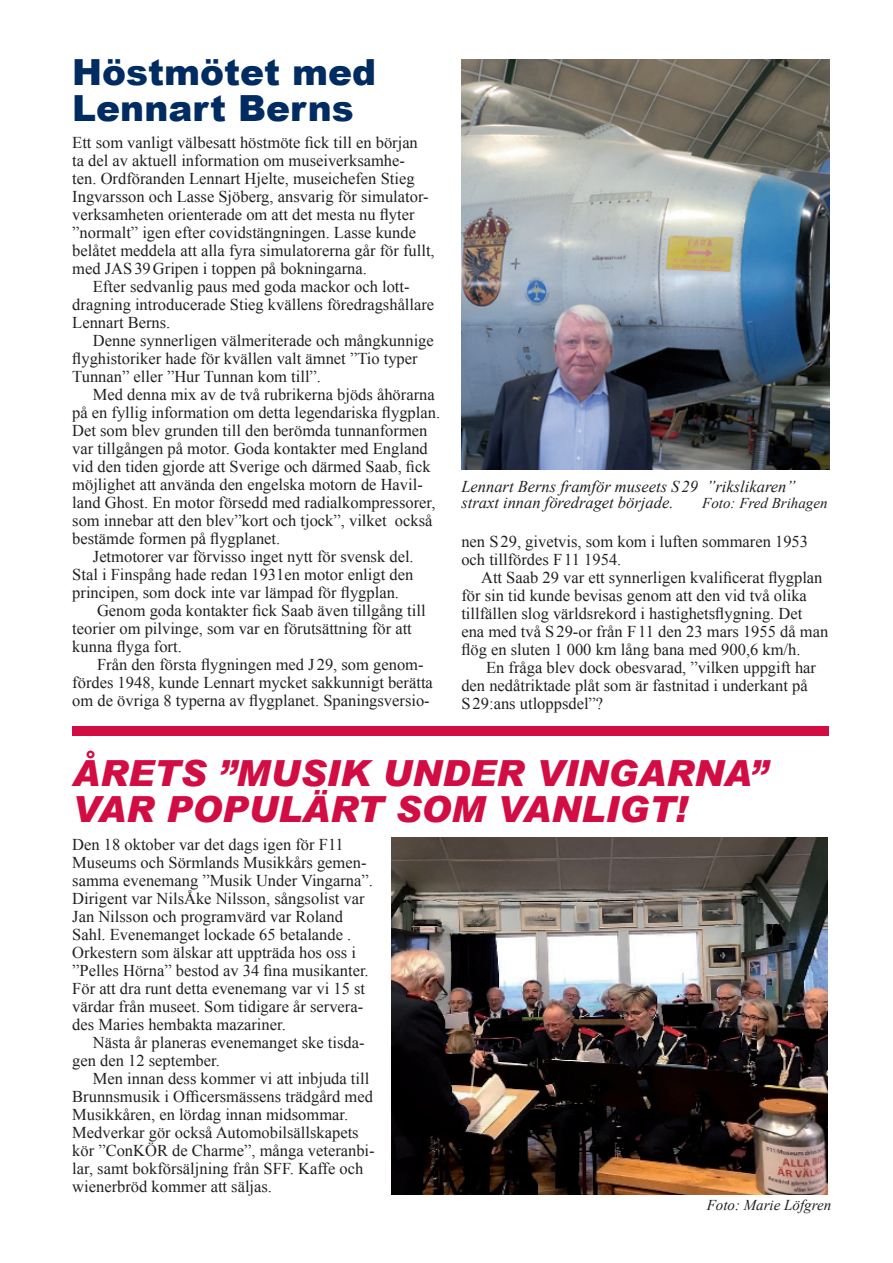
<style>
.page{position:relative;width:893px;height:1263px;background:#fff}
.page>*{position:absolute;margin:0;border:0;box-sizing:border-box;transform-origin:0 0}
.t1{font:italic 900 36px/36px "Arial";color:#d20d44}
.t2{font:900 36px/36px "Arial";color:#002c62}
.t3{font:16.5px/18px "Times New Roman";color:#231f20}
.t4{font:italic 16.5px/16.5px "Times New Roman";color:#231f20}
.t5{font:italic 15px "Times New Roman";color:#231f20}
</style>
<div class="page">
<img style="left:461px;top:60px;width:368px;height:409px">
<img style="left:391px;top:838px;width:436px;height:357px">
<div style="left:72px;top:727px;width:757px;height:9px;background:#d20d44"></div>
<h1 class="t2" style="left:72px;top:53px;width:305px">Höstmötet med<br>Lennart Berns</h1>
<p class="t3" style="left:72px;top:134px;width:347px">Ett som vanligt välbesatt höstmöte fick till en början</p>
<p class="t3" style="left:72px;top:152px;width:334px">ta del av aktuell information om museiverksamhe-</p>
<p class="t3" style="left:72px;top:170px;width:344px">ten. Ordföranden Lennart Hjelte, museichefen Stieg</p>
<p class="t3" style="left:72px;top:188px;width:358px">Ingvarsson och Lasse Sjöberg, ansvarig för simulator-</p>
<p class="t3" style="left:72px;top:206px;width:344px">verksamheten orienterade om att det mesta nu flyter</p>
<p class="t3" style="left:72px;top:224px;width:345px">”normalt” igen efter covidstängningen. Lasse kunde</p>
<p class="t3" style="left:72px;top:242px;width:364px">belåtet meddela att alla fyra simulatorerna går för fullt,</p>
<p class="t3" style="left:72px;top:260px;width:296px">med JAS39Gripen i toppen på bokningarna.</p>
<p class="t3" style="left:93px;top:278px;width:318px">Efter sedvanlig paus med goda mackor och lott-</p>
<p class="t3" style="left:72px;top:296px;width:363px">dragning introducerade Stieg kvällens föredragshållare</p>
<p class="t3" style="left:72px;top:314px;width:100px">Lennart Berns.</p>
<p class="t3" style="left:93px;top:332px;width:342px">Denne synnerligen välmeriterade och mångkunnige</p>
<p class="t3" style="left:72px;top:350px;width:347px">flyghistoriker hade för kvällen valt ämnet ”Tio typer</p>
<p class="t3" style="left:72px;top:368px;width:250px">Tunnan” eller ”Hur Tunnan kom till”.</p>
<p class="t3" style="left:93px;top:386px;width:343px">Med denna mix av de två rubrikerna bjöds åhörarna</p>
<p class="t3" style="left:72px;top:404px;width:369px">på en fyllig information om detta legendariska flygplan.</p>
<p class="t3" style="left:72px;top:422px;width:357px">Det som blev grunden till den berömda tunnanformen</p>
<p class="t3" style="left:72px;top:440px;width:357px">var tillgången på motor. Goda kontakter med England</p>
<p class="t3" style="left:72px;top:458px;width:360px">vid den tiden gjorde att Sverige och därmed Saab, fick</p>
<p class="t3" style="left:72px;top:476px;width:352px">möjlighet att använda den engelska motorn de Havil-</p>
<p class="t3" style="left:72px;top:494px;width:365px">land Ghost. En motor försedd med radialkompressorer,</p>
<p class="t3" style="left:72px;top:512px;width:362px">som innebar att den blev”kort och tjock”, vilket också</p>
<p class="t3" style="left:72px;top:530px;width:210px">bestämde formen på flygplanet.</p>
<p class="t3" style="left:93px;top:548px;width:322px">Jetmotorer var förvisso inget nytt för svensk del.</p>
<p class="t3" style="left:72px;top:566px;width:342px">Stal i Finspång hade redan 1931en motor enligt den</p>
<p class="t3" style="left:72px;top:584px;width:328px">principen, som dock inte var lämpad för flygplan.</p>
<p class="t3" style="left:97px;top:602px;width:330px">Genom goda kontakter fick Saab även tillgång till</p>
<p class="t3" style="left:72px;top:620px;width:341px">teorier om pilvinge, som var en förutsättning för att</p>
<p class="t3" style="left:72px;top:638px;width:111px">kunna flyga fort.</p>
<p class="t3" style="left:97px;top:656px;width:328px">Från den första flygningen med J29, som genom-</p>
<p class="t3" style="left:72px;top:674px;width:362px">fördes 1948, kunde Lennart mycket sakkunnigt berätta</p>
<p class="t3" style="left:72px;top:692px;width:359px">om de övriga 8 typerna av flygplanet. Spaningsversio-</p>
<p class="t4" style="left:461px;top:478px;width:336px">Lennart Berns framför museets S29 ”rikslikaren” straxt innan föredraget började.</p>
<p class="t5" style="left:702px;top:493px;width:127px">Foto: Fred Brihagen</p>
<p class="t3" style="left:461px;top:532px;width:348px">nen S29, givetvis, som kom i luften sommaren 1953 och tillfördes F11 1954.</p>
<p class="t3" style="left:461px;top:568px;width:368px;text-indent:20px">Att Saab 29 var ett synnerligen kvalificerat flygplan för sin tid kunde bevisas genom att den vid två olika tillfällen slog världsrekord i hastighetsflygning. Det ena med två S29-or från F11 den 23 mars 1955 då man flög en sluten 1 000 km lång bana med 900,6 km/h.</p>
<p class="t3" style="left:461px;top:658px;width:356px;text-indent:25px">En fråga blev dock obesvarad, ”vilken uppgift har den nedåtriktade plåt som är fastnitad i underkant på<br>S29:ans utloppsdel”?</p>
<h1 class="t1" style="left:72px;top:755px;width:697px">ÅRETS ”MUSIK UNDER VINGARNA”<br>VAR POPULÄRT SOM VANLIGT!</h1>
<p class="t3" style="left:72px;top:835px;width:302px">Den 18 oktober var det dags igen för F11<br>Museums och Sörmlands Musikkårs gemen&shy;samma evenemang ”Musik Under Vingarna”.<br>Dirigent var NilsÅke Nilsson, sångsolist var Jan Nilsson och programvärd var Roland Sahl. Evenemanget lockade 65 betalande .<br>Orkestern som älskar att uppträda hos oss i ”Pelles Hörna” bestod av 34 fina musikanter.<br>För att dra runt detta evenemang var vi 15 st värdar från museet. Som tidigare år servera&shy;des Maries hembakta mazariner.</p>
<p class="t3" style="left:72px;top:1033px;width:294px;text-indent:21px">Nästa år planeras evenemanget ske tisda&shy;gen den 12 september.</p>
<p class="t3" style="left:72px;top:1069px;width:304px;text-indent:21px">Men innan dess kommer vi att inbjuda till Brunnsmusik i Officersmässens trädgård med Musikkåren, en lördag innan midsommar.<br>Medverkar gör också Automobilsällskapets kör ”ConKÖR de Charme”, många veteranbi&shy;lar, samt bokförsäljning från SFF. Kaffe och wienerbröd kommer att säljas.</p>
<p class="t5" style="left:707px;top:1194px;width:126px">Foto: Marie Löfgren</p>
</div>
